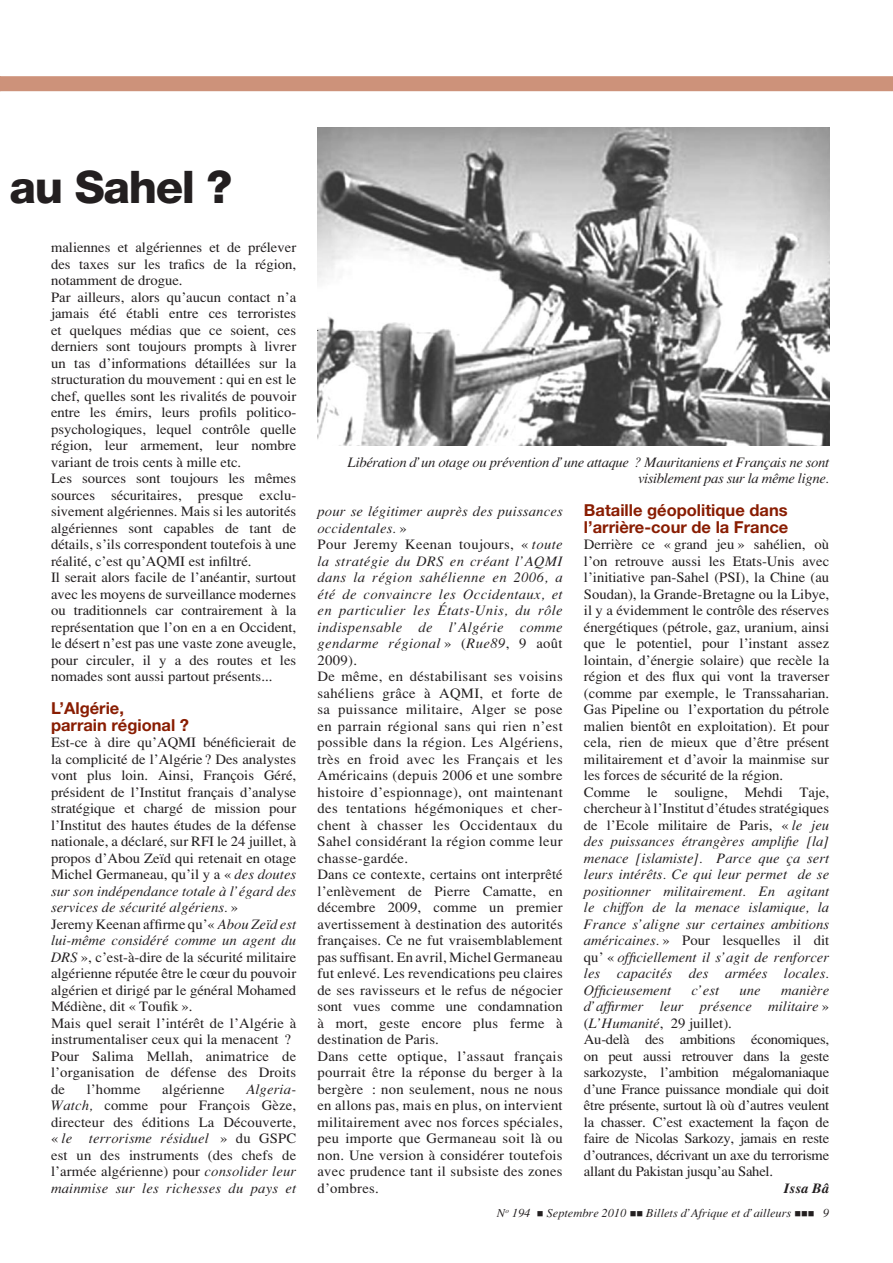
<style>
.page{position:relative;width:893px;height:1263px;background:#fff}
.page>*{position:absolute;margin:0;border:0;box-sizing:border-box;transform-origin:0 0}
.t1{font:800 45px "Helvetica Neue";letter-spacing:-.03em;color:#231f20}
.t2{font:700 16.5px/16.5px "Helvetica Neue";color:#891d02}
.t3{font:14.25px/16.5px "Tim Roma Fine";color:#231f20}
.t4{font:14.25px/16.5px "Tim Roma Fine";letter-spacing:.02em;color:#231f20}
.t5{font:14.25px/16.5px "Tim Ital Fine";color:#231f20;text-align:justify}
.t6{font:14.25px/16.5px "Tim Roma Fine";letter-spacing:-.02em;color:#231f20}
.t7{font:14.25px/16.5px "Tim Ital Fine";letter-spacing:-.025em;color:#231f20;text-align:right}
.t8{font:14.25px "Tim Roma Fine";letter-spacing:.025em;color:#231f20}
.t9{font:14.25px "Tim Boit Fine";color:#231f20}
.t10{font:12px "Tim Ital Fine";color:#231f20}
.s1{font-family:"Tim Ital Fine"}
.s2{font-family:"Tim Roma Fine"}
</style>
<div class="page">
<div style="left:0;top:76px;width:893px;height:15px;background:#cd927a"></div>
<img style="left:317px;top:128px;width:513px;height:318px">
<h1 class="t1" style="left:10px;top:160px;width:224px">au Sahel ?</h1>
<p class="t3" style="left:51px;top:239px;width:247px">maliennes et algériennes et de prélever des taxes sur les trafics de la région, notamment de drogue.<br>Par ailleurs, alors qu’aucun contact n’a jamais été établi entre ces terroristes et quelques médias que ce soient, ces derniers sont toujours prompts à livrer un tas d’informations détaillées sur la structuration du mouvement: qui en est le chef, quelles sont les rivalités de pouvoir entre les émirs, leurs profils politico&shy;psychologiques, lequel contrôle quelle région, leur armement, leur nombre variant de trois cents à mille etc.<br>Les sources sont toujours les mêmes sources sécuritaires, presque exclu&shy;sivement algériennes. Mais si les autorités algériennes sont capables de tant de détails, s’ils correspondent toutefois à une réalité, c’est qu’AQMI est infiltré.<br>Il serait alors facile de l’anéantir, surtout avec les moyens de surveillance modernes ou traditionnels car contrairement à la représentation que l’on en a en Occident, le désert n’est pas une vaste zone aveugle, pour circuler, il y a des routes et les nomades sont aussi partout présents...</p>
<p class="t2" style="left:51px;top:700px;width:140px">L’Algérie,<br>parrain régional ?</p>
<p class="t3" style="left:51px;top:734px;width:247px;text-align:justify">Est-ce à dire qu’AQMI bénéficierait de la complicité de l’Algérie? Des analystes vont plus loin. Ainsi, François Géré, président de l’Institut français d’analyse stratégique et chargé de mission pour l’Institut des hautes études de la défense nationale, a déclaré, sur RFI le 24 juillet, à propos d’Abou Zeïd qui retenait en otage Michel Germaneau, qu’il y a «<span class="s1">des doutes</span></p>
<p class="t5" style="left:51px;top:882px;width:247px">sur son indépendance totale à l’égard des services de sécurité algériens.<span class="s2">»</span></p>
<p class="t3" style="left:51px;top:915px;width:247px">Jeremy Keenan affirme qu’«<span class="s1">Abou Zeïd est</span></p>
<p class="t5" style="left:51px;top:932px;width:247px">lui-même considéré comme un agent du</p>
<p class="t3" style="left:51px;top:948px;width:247px"><span class="s1">DRS</span>», c’est-à-dire de la sécurité militaire algérienne réputée être le cœur du pouvoir algérien et dirigé par le général Mohamed Médiène, dit «Toufik».<br>Mais quel serait l’intérêt de l’Algérie à instrumentaliser ceux qui la menacent ?<br>Pour Salima Mellah, animatrice de l’organisation de défense des Droits de</p>
<p class="t3" style="left:87px;top:1080px;width:55px">l’homme</p>
<p class="t3" style="left:162px;top:1080px;width:64px">algérienne</p>
<p class="t5" style="left:246px;top:1080px;width:51px">Algeria-</p>
<p class="t3" style="left:51px;top:1097px;width:247px"><span class="s1">Watch,</span> comme pour François Gèze, directeur des éditions La Découverte,</p>
<p class="t5" style="left:51px;top:1130px;width:247px"><span class="s2">«</span>le terrorisme résiduel <span class="s2">» du GSPC</span></p>
<p class="t3" style="left:51px;top:1146px;width:247px">est un des instruments (des chefs de l’armée algérienne) pour <span class="s1">consolider leur</span></p>
<p class="t5" style="left:51px;top:1179px;width:247px">mainmise sur les richesses du pays et</p>
<p class="t7" style="left:348px;top:453px;width:483px">Libération d’un otage ou prévention d’une attaque ? Mauritaniens et Français ne sont visiblement pas sur la même ligne.</p>
<p class="t5" style="left:317px;top:503px;width:247px">pour se légitimer auprès des puissances occidentales.<span class="s2">»</span></p>
<p class="t8" style="left:317px;top:536px;width:247px">Pour Jeremy Keenan toujours, «<span class="s1">toute</span></p>
<p class="t5" style="left:317px;top:552px;width:247px">la stratégie du DRS en créant l’AQMI dans la région sahélienne en 2006, a été de convaincre les Occidentaux, et en particulier les États-Unis, du rôle indispensable de l’Algérie comme gendarme régional<span class="s2">» (</span>Rue89<span class="s2">, 9 août</span></p>
<p class="t4" style="left:317px;top:651px;width:247px">2009).<br>De même, en déstabilisant ses voisins sahéliens grâce à AQMI, et forte de sa puissance militaire, Alger se pose en parrain régional sans qui rien n’est possible dans la région. Les Algériens, très en froid avec les Français et les Américains (depuis 2006 et une sombre histoire d’espionnage), ont maintenant des tentations hégémoniques et cher&shy;chent à chasser les Occidentaux du Sahel considérant la région comme leur chasse-gardée.<br>Dans ce contexte, certains ont interprêté l’enlèvement de Pierre Camatte, en décembre 2009, comme un premier avertissement à destination des autorités françaises. Ce ne fut vraisemblablement pas suffisant. En avril, Michel Germaneau fut enlevé. Les revendications peu claires de ses ravisseurs et le refus de négocier sont vues comme une condamnation à mort, geste encore plus ferme à destination de Paris.<br>Dans cette optique, l’assaut français pourrait être la réponse du berger à la bergère : non seulement, nous ne nous en allons pas, mais en plus, on intervient militairement avec nos forces spéciales, peu importe que Germaneau soit là ou non. Une version à considérer toutefois avec prudence tant il subsiste des zones d’ombres.</p>
<p class="t2" style="left:584px;top:502px;width:206px">Bataille géopolitique dans l’arrière-cour de la France</p>
<p class="t3" style="left:584px;top:536px;width:247px">Derrière ce «grand jeu» sahélien, où l’on retrouve aussi les Etats-Unis avec l’initiative pan-Sahel (PSI), la Chine (au Soudan), la Grande-Bretagne ou la Libye, il y a évidemment le contrôle des réserves énergétiques (pétrole, gaz, uranium, ainsi que le potentiel, pour l’instant assez lointain, d’énergie solaire) que recèle la région et des flux qui vont la traverser (comme par exemple, le Transsaharian.<br>Gas Pipeline ou l’exportation du pétrole malien bientôt en exploitation). Et pour cela, rien de mieux que d’être présent militairement et d’avoir la mainmise sur les forces de sécurité de la région.<br>Comme le souligne, Mehdi Taje, chercheur à l’Institut d’études stratégiques de l’Ecole militaire de Paris, «<span class="s1">le jeu</span></p>
<p class="t5" style="left:584px;top:833px;width:247px">des puissances étrangères amplifie [la] menace [islamiste]. Parce que ça sert leurs intérêts. Ce qui leur permet de se positionner militairement. En agitant le chiffon de la menace islamique, la France s’aligne sur certaines ambitions</p>
<p class="t3" style="left:584px;top:932px;width:247px"><span class="s1">américaines.</span>» Pour lesquelles il dit</p>
<p class="t5" style="left:584px;top:948px;width:247px"><span class="s2">qu’ «</span>officiellement il s’agit de renforcer les capacités des armées locales.<br>Officieusement</p>
<p class="t5" style="left:691px;top:981px;width:29px">c’est</p>
<p class="t5" style="left:740px;top:981px;width:23px">une</p>
<p class="t5" style="left:584px;top:981px;width:247px;text-align:right">manière<br>d’affirmer leur présence militaire<span class="s2">»</span></p>
<p class="t6" style="left:584px;top:1014px;width:247px">(<span class="s1">L’Humanité</span>, 29 juillet).<br>Au-delà des ambitions économiques, on peut aussi retrouver dans la geste sarkozyste, l’ambition mégalomaniaque d’une France puissance mondiale qui doit être présente, surtout là où d’autres veulent la chasser. C’est exactement la façon de faire de Nicolas Sarkozy, jamais en reste d’outrances, décrivant un axe du terrorisme allant du Pakistan jusqu’au Sahel.</p>
<p class="t9" style="left:784px;top:1180px;width:47px">Issa Bâ</p>
<p class="t10" style="left:497px;top:1206px;width:319px">N<sup>o</sup> 194 ■ Septembre 2010 ■■ Billets d’Afrique et d’ailleurs ■■■</p>
</div>
